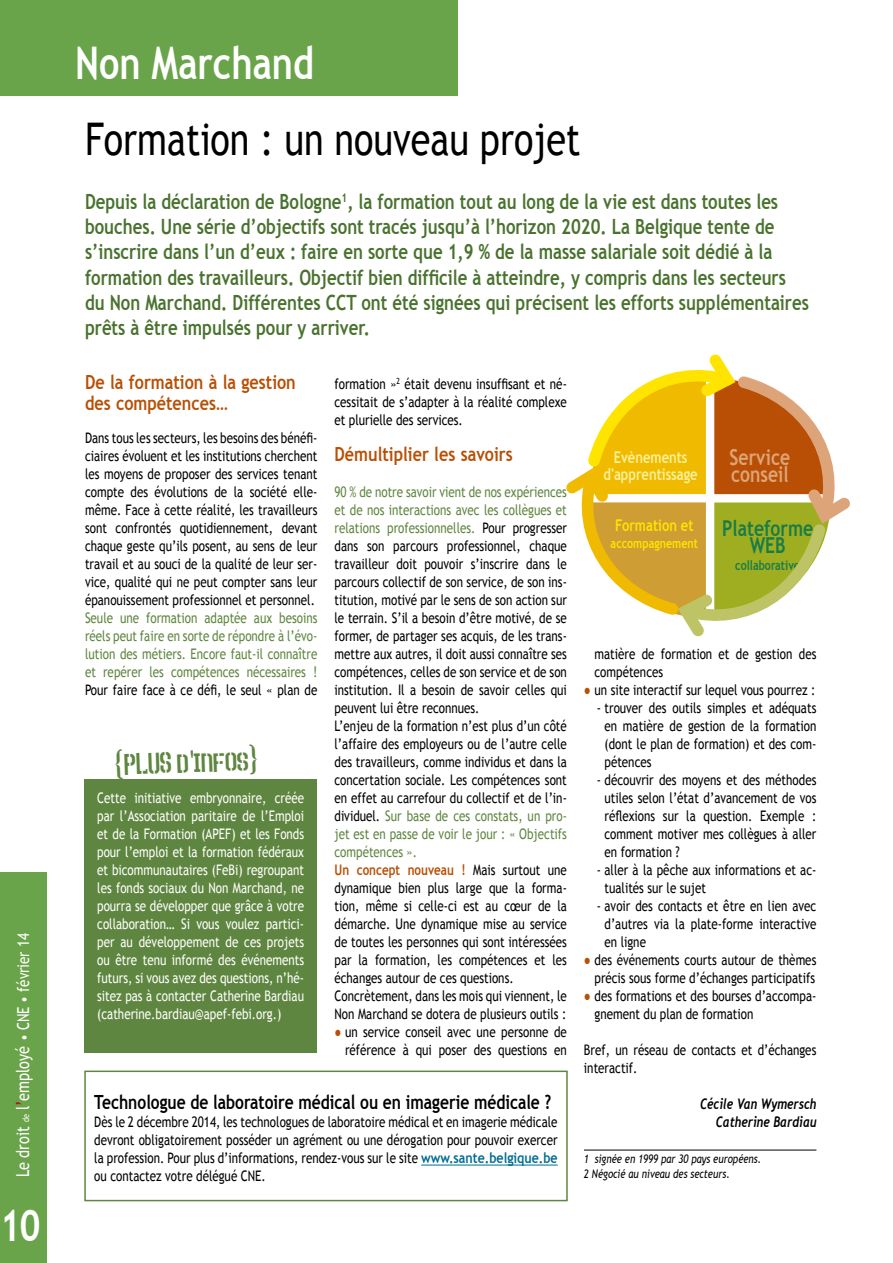
<style>
.page{position:relative;width:893px;height:1263px;background:#fff}
.page>*{position:absolute;margin:0;border:0;box-sizing:border-box;transform-origin:0 0}
.t1{font:45px "Trebuchet MS";color:#000;scale:.8 1}
.t2{font:700 45px "Trebuchet MS";color:#fff;scale:.8 1}
.t3{font:700 43.5px "Trebuchet MS";color:#fff;scale:.81 1}
.t4{font:30px "Top Secret";color:#5f8640}
.t5{font:700 21.9px/17.1px "Trebuchet MS";color:#dea479;scale:.8 1}
.t6{font:700 21.9px/17.1px "Trebuchet MS";color:#1a7b48;text-align:center;scale:.8 1}
.t7{font:700 21px/25.2px "Trebuchet MS";color:#49722e;scale:.8 1}
.t8{font:700 19.5px/21px "Trebuchet MS";color:#b84f04;scale:.83 1}
.t9{font:700 19.5px "Trebuchet MS";color:#000;scale:.8 1}
.t10{font:17.85px "Trebuchet MS";color:#fff;scale:.81 1}
.t11{font:700 16.2px/17.1px "Trebuchet MS";color:#fff19a;text-align:center;scale:.8 1}
.t12{font:700 16.2px "Trebuchet MS";color:#ffe400;scale:.8 1}
.t13{font:14.55px/18px "Trebuchet MS";color:#000;text-align:justify;scale:.8 1}
.t14{font:14.55px/18px "Trebuchet MS";color:#fff;text-align:justify;scale:.8 1}
.t15{font:14.55px/18px "Trebuchet MS";color:#5f8640;text-align:justify;scale:.8 1}
.t16{font:italic 700 14.55px/18px "Trebuchet";color:#000;text-align:right;scale:.8 1}
.t17{font:700 13.35px "Trebuchet MS";color:#ffe400;scale:.8 1}
.t18{font:700 13.35px "Trebuchet MS";color:#1a7b48;scale:.8 1}
.t19{font:italic 12px/14.4px "Trebuchet MS";color:#000;scale:.8 1}
.s1{font-size:9px}
.s2{color:#b20f0a}
.s3{font-size:16.5px}
.s4{color:#5f8640}
.s5{font-weight:700;color:#b84f04}
.s6{color:#b84f04}
.s7{font-weight:700;color:#006d92}
</style>
<div class="page">
<div style="left:0;top:872px;width:47px;height:391px;background:#6aa44a"></div>
<div style="left:0;top:0;width:457px;height:96px;background:#6aa44a"></div>
<div style="left:84px;top:779px;width:233px;height:274px;background:#5f8640"></div>
<svg style="left:566px;top:354px;width:284px;height:283px"></svg>
<hr style="left:421px;top:1165px;width:137px;height:1px;background:#006d92">
<div style="left:84px;top:1070px;width:484px;height:131px;border:2px solid #5f8640"></div>
<hr style="left:584px;top:1150px;width:232px;height:1px;background:#000">
<p class="t10" style="left:12px;top:1177px;width:303px;rotate:-90deg">Le droit <span class="s1">de</span> l<span class="s2">’</span>employé <span class="s3">• CNE • février 14</span></p>
<h2 class="t3" style="left:0;top:1198px;width:51px">10</h2>
<h1 class="t2" style="left:75px;top:35px;width:300px">Non Marchand</h1>
<h1 class="t1" style="left:85px;top:113px;width:621px">Formation : un nouveau projet</h1>
<p class="t7" style="left:85px;top:189px;width:906px">Depuis la déclaration de Bologne<sup>1</sup>, la formation tout au long de la vie est dans toutes les bouches. Une série d’objectifs sont tracés jusqu’à l’horizon 2020. La Belgique tente de s’inscrire dans l’un d’eux : faire en sorte que 1,9 % de la masse salariale soit dédié à la formation des travailleurs. Objectif bien difficile à atteindre, y compris dans les secteurs du Non Marchand. Différentes CCT ont été signées qui précisent les efforts supplémentaires prêts à être impulsés pour y arriver.</p>
<h3 class="t8" style="left:85px;top:372px;width:255px">De la formation à la gestion des compétences…</h3>
<p class="t13" style="left:85px;top:429px;width:292px">Dans tous les secteurs, les besoins des bénéfi&shy;ciaires évoluent et les institutions cherchent les moyens de proposer des services tenant compte des évolutions de la société elle&shy;même. Face à cette réalité, les travailleurs sont confrontés quotidiennement, devant chaque geste qu’ils posent, au sens de leur travail et au souci de la qualité de leur ser&shy;vice, qualité qui ne peut compter sans leur épanouissement professionnel et personnel.</p>
<p class="t15" style="left:85px;top:609px;width:292px">Seule une formation adaptée aux besoins réels peut faire en sorte de répondre à l’évo&shy;lution des métiers. Encore faut-il connaître et repérer les compétences nécessaires !</p>
<p class="t13" style="left:85px;top:681px;width:292px">Pour faire face à ce défi, le seul « plan de</p>
<p class="t13" style="left:334px;top:375px;width:292px">formation »<sup>2</sup> était devenu insuffisant et né&shy;cessitait de s’adapter à la réalité complexe et plurielle des services.</p>
<h3 class="t8" style="left:334px;top:444px;width:216px">Démultiplier les savoirs</h3>
<p class="t13" style="left:334px;top:483px;width:292px;text-align:left"><span class="s4">90 % de notre savoir vient de nos expériences et de nos interactions avec les collègues et relations professionnelles.</span> Pour progresser dans son parcours professionnel, chaque travailleur doit pouvoir s’inscrire dans le parcours collectif de son service, de son ins&shy;titution, motivé par le sens de son action sur le terrain. S’il a besoin d’être motivé, de se former, de partager ses acquis, de les trans&shy;mettre aux autres, il doit aussi connaître ses compétences, celles de son service et de son institution. Il a besoin de savoir celles qui peuvent lui être reconnues.<br>L’enjeu de la formation n’est plus d’un côté l’affaire des employeurs ou de l’autre celle des travailleurs, comme individus et dans la concertation sociale. Les compétences sont en effet au carrefour du collectif et de l’in&shy;dividuel. <span class="s4">Sur base de ces constats, un pro&shy;jet est en passe de voir le jour : « Objectifs compétences ».<br></span><span class="s5">Un concept nouveau !</span> Mais surtout une dynamique bien plus large que la forma&shy;tion, même si celle-ci est au cœur de la démarche. Une dynamique mise au service de toutes les personnes qui sont intéressées par la formation, les compétences et les échanges autour de ces questions.<br>Concrètement, dans les mois qui viennent, le Non Marchand se dotera de plusieurs outils :</p>
<p class="t13" style="left:334px;top:1023px;width:292px;text-align:right"><span class="s6">●</span> un service conseil avec une personne de référence à qui poser des questions en</p>
<p class="t11" style="left:603px;top:449px;width:119px">Evènements d'apprentissage</p>
<h3 class="t5" style="left:730px;top:448px;width:77px">Service conseil</h3>
<p class="t12" style="left:615px;top:515px;width:99px">Formation et</p>
<p class="t17" style="left:611px;top:535px;width:111px">accompagnement</p>
<h3 class="t6" style="left:722px;top:519px;width:115px">Plateforme<br>WEB</h3>
<p class="t18" style="left:735px;top:557px;width:83px">collaborative</p>
<p class="t13" style="left:594px;top:645px;width:279px">matière de formation et de gestion des compétences</p>
<p class="t13" style="left:584px;top:681px;width:291px"><span class="s6">●</span> un site interactif sur lequel vous pourrez :</p>
<p class="t13" style="left:604px;top:699px;width:266px;text-indent:-8px">- trouver des outils simples et adéquats en matière de gestion de la formation (dont le plan de formation) et des com&shy;pétences</p>
<p class="t13" style="left:604px;top:771px;width:266px;text-indent:-8px">- découvrir des moyens et des méthodes utiles selon l’état d’avancement de vos réflexions sur la question. Exemple : comment motiver mes collègues à aller en formation ?</p>
<p class="t13" style="left:604px;top:861px;width:266px;text-indent:-8px">- aller à la pêche aux informations et ac&shy;tualités sur le sujet</p>
<p class="t13" style="left:604px;top:897px;width:266px;text-indent:-8px">- avoir des contacts et être en lien avec d’autres via la plate-forme interactive en ligne</p>
<p class="t13" style="left:584px;top:951px;width:292px;text-align:right"><span class="s6">●</span> des événements courts autour de thèmes précis sous forme d’échanges participatifs</p>
<p class="t13" style="left:594px;top:987px;width:279px;text-indent:-11px"><span class="s6">●</span> des formations et des bourses d’accompa&shy;gnement du plan de formation</p>
<p class="t13" style="left:584px;top:1041px;width:292px">Bref, un réseau de contacts et d’échanges interactif.</p>
<p class="t16" style="left:700px;top:1095px;width:147px">Cécile Van Wymersch<br>Catherine Bardiau</p>
<p class="t19" style="left:584px;top:1152px;width:223px">1 signée en 1999 par 30 pays européens.<br>2 Négocié au niveau des secteurs.</p>
<h3 class="t4" style="left:114px;top:748px;width:146px;rotate:-2deg">{PLUS d'infos}</h3>
<p class="t14" style="left:97px;top:789px;width:260px">Cette initiative embryonnaire, créée par l’Association paritaire de l’Emploi et de la Formation (APEF) et les Fonds pour l’emploi et la formation fédéraux et bicommunautaires (FeBi) regroupant les fonds sociaux du Non Marchand, ne pourra se développer que grâce à votre collaboration… Si vous voulez partici&shy;per au développement de ces projets ou être tenu informé des événements futurs, si vous avez des questions, n’hé&shy;sitez pas à contacter Catherine Bardiau (catherine.bardiau@apef-febi.org.)</p>
<h3 class="t9" style="left:94px;top:1090px;width:573px">Technologue de laboratoire médical ou en imagerie médicale ?</h3>
<p class="t13" style="left:94px;top:1113px;width:581px">Dès le 2 décembre 2014, les technologues de laboratoire médical et en imagerie médicale devront obligatoirement posséder un agrément ou une dérogation pour pouvoir exercer la profession. Pour plus d’informations, rendez-vous sur le site <span class="s7">www.sante.belgique.be </span>ou contactez votre délégué CNE.</p>
</div>
